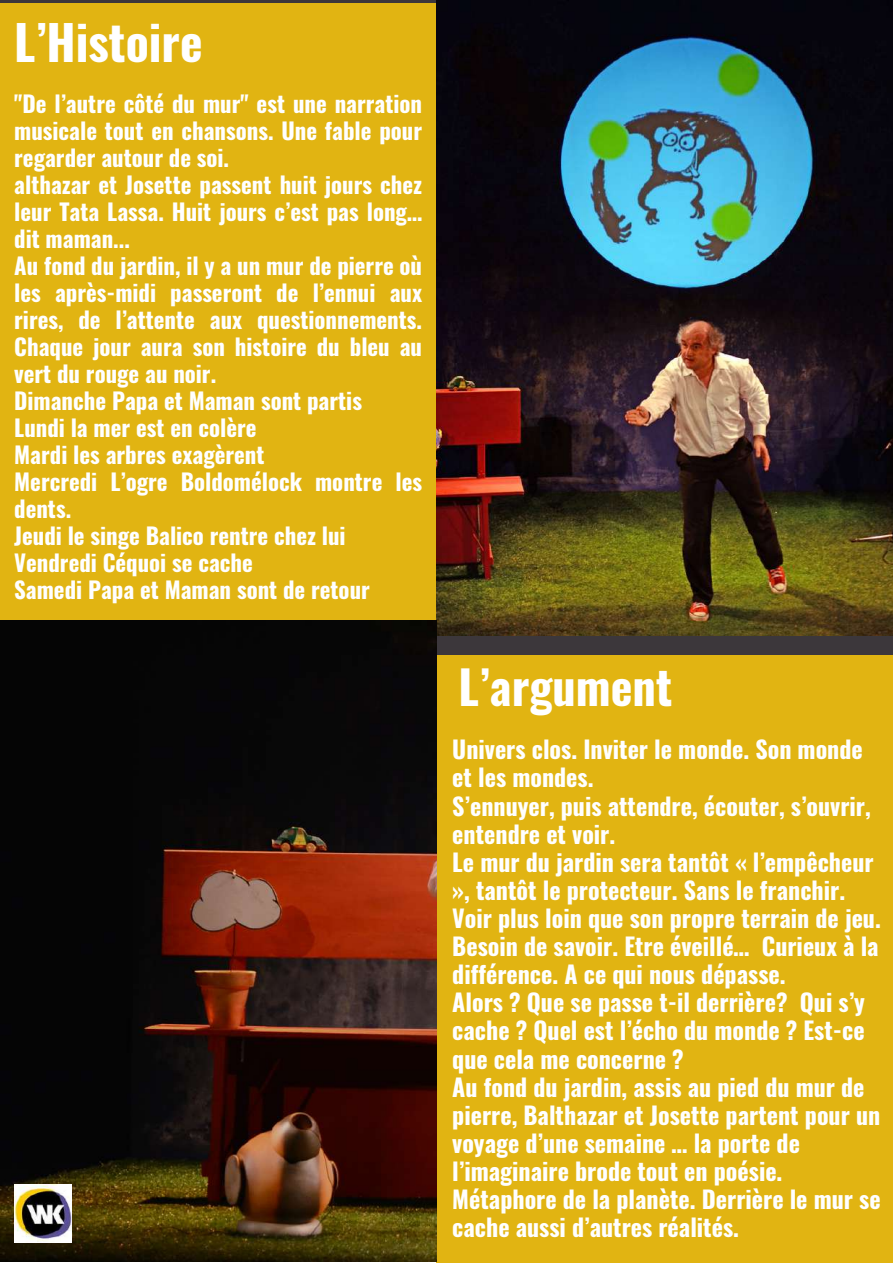
<style>
.page{position:relative;width:893px;height:1264px;background:#fff}
.page>*{position:absolute;margin:0;border:0;box-sizing:border-box;transform-origin:0 0}
.t1{font:700 48px "Oswald";color:#fff}
.t2{font:700 46.35px "Oswald";color:#fff}
.t3{font:700 24px/28px "Oswald";color:#fff}
.t4{font:700 22.8px/27px "Oswald";color:#fff}
</style>
<div class="page">
<div style="left:0;top:0;width:436px;height:650px;background:#e1b412"></div>
<hr style="left:0;top:0;width:436px;height:2px;background:#3c373b">
<div style="left:436px;top:642px;width:456px;height:620px;background:#e1b412"></div>
<div style="left:436px;top:635px;width:456px;height:20px;background:#3c373b"></div>
<img style="left:436px;top:0;width:456px;height:635px">
<img style="left:0;top:620px;width:436px;height:641px">
<img style="left:14px;top:1184px;width:58px;height:58px">
<h1 class="t1" style="left:14px;top:5px;width:190px">L’Histoire</h1>
<p class="t4" style="left:14px;top:89px;width:409px">"De l’autre côté du mur" est une narration musicale tout en chansons. Une fable pour regarder autour de soi.<br>althazar et Josette passent huit jours chez leur Tata Lassa. Huit jours c’est pas long… dit maman...<br>Au fond du jardin, il y a un mur de pierre où les après-midi passeront de l’ennui aux rires, de l’attente aux questionnements.<br>Chaque jour aura son histoire du bleu au vert du rouge au noir.<br>Dimanche Papa et Maman sont partis<br>Lundi la mer est en colère<br>Mardi les arbres exagèrent<br>Mercredi L’ogre Boldomélock montre les dents.<br>Jeudi le singe Balico rentre chez lui<br>Vendredi Céquoi se cache<br>Samedi Papa et Maman sont de retour</p>
<h2 class="t2" style="left:458px;top:651px;width:215px">L’argument</h2>
<p class="t3" style="left:452px;top:734px;width:430px">Univers clos. Inviter le monde. Son monde et les mondes.<br>S’ennuyer, puis attendre, écouter, s’ouvrir, entendre et voir.<br>Le mur du jardin sera tantôt « l’empêcheur », tantôt le protecteur. Sans le franchir.<br>Voir plus loin que son propre terrain de jeu.<br>Besoin de savoir. Etre éveillé… Curieux à la différence. A ce qui nous dépasse.<br>Alors ? Que se passe t-il derrière? Qui s’y cache ? Quel est l’écho du monde ? Est-ce que cela me concerne ?<br>Au fond du jardin, assis au pied du mur de pierre, Balthazar et Josette partent pour un voyage d’une semaine … la porte de l’imaginaire brode tout en poésie.<br>Métaphore de la planète. Derrière le mur se cache aussi d’autres réalités.</p>
</div>
